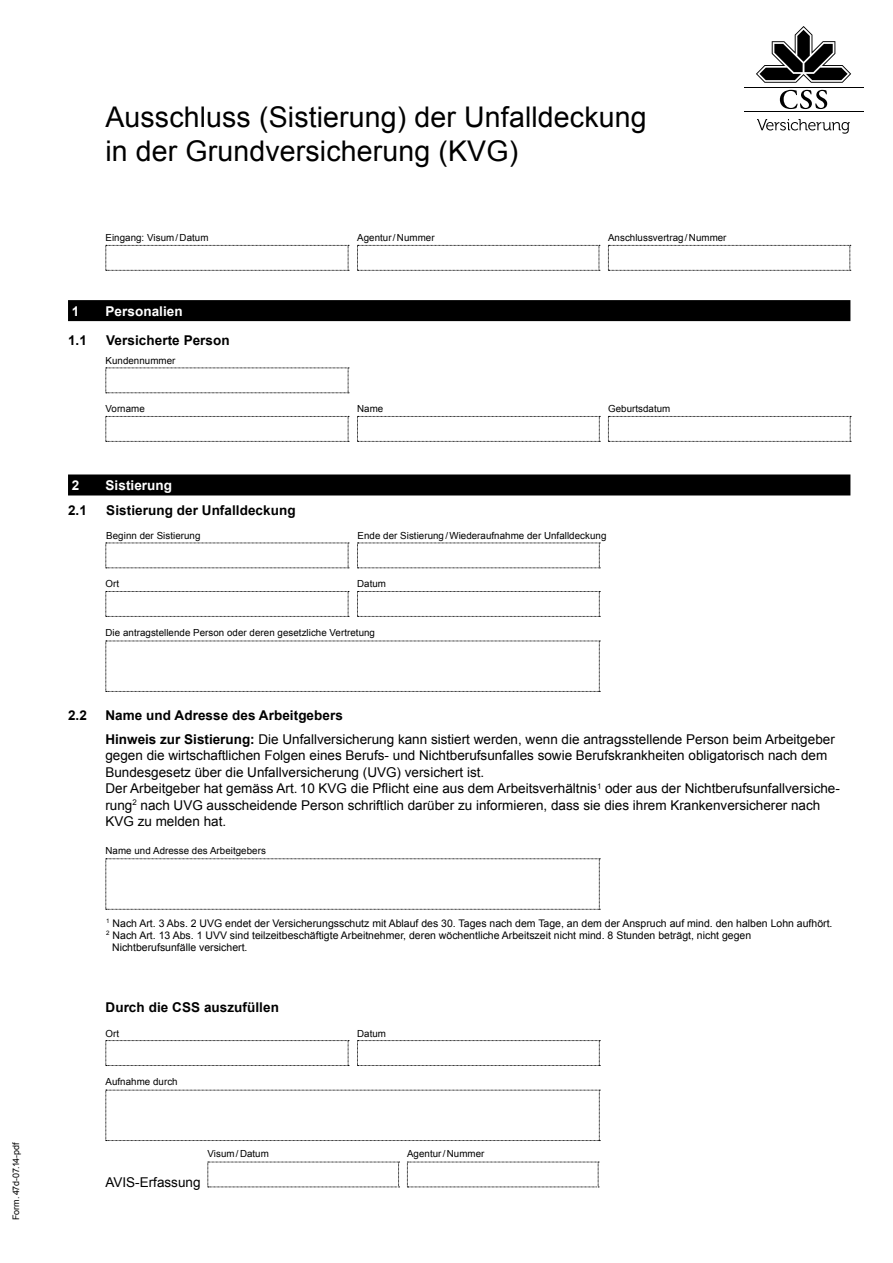
<style>
.page{position:relative;width:893px;height:1263px;background:#fff}
.page>*{position:absolute;margin:0;border:0;box-sizing:border-box;transform-origin:0 0}
.t1{font:28.5px/34px "Arial";letter-spacing:.005em;color:#000}
.t2{font:13.5px/16.5px "Arial";color:#000}
.t3{font:700 13.5px "Arial";letter-spacing:.005em;color:#000}
.t4{font:700 13.5px "Arial";letter-spacing:.005em;color:#fff}
.t5{font:10.5px "Arial";color:#000}
.t6{font:9.75px "Arial";letter-spacing:.005em;color:#000}
.t7{font:9px "Arial";letter-spacing:.005em;color:#000}
.s1{font-weight:700}
</style>
<div class="page">
<div style="left:68px;top:300px;width:782px;height:21px;background:#000"></div>
<div style="left:68px;top:474px;width:782px;height:21px;background:#000"></div>
<svg style="left:106px;top:368px;width:243px;height:25px"></svg>
<svg style="left:106px;top:416px;width:243px;height:26px"></svg>
<svg style="left:357px;top:416px;width:243px;height:26px"></svg>
<svg style="left:608px;top:416px;width:243px;height:26px"></svg>
<svg style="left:106px;top:543px;width:243px;height:26px"></svg>
<svg style="left:357px;top:543px;width:243px;height:26px"></svg>
<svg style="left:106px;top:591px;width:243px;height:26px"></svg>
<svg style="left:357px;top:591px;width:243px;height:26px"></svg>
<svg style="left:106px;top:641px;width:494px;height:51px"></svg>
<svg style="left:106px;top:858px;width:494px;height:52px"></svg>
<svg style="left:106px;top:1040px;width:243px;height:26px"></svg>
<svg style="left:357px;top:1040px;width:243px;height:26px"></svg>
<svg style="left:106px;top:1090px;width:494px;height:51px"></svg>
<svg style="left:208px;top:1162px;width:192px;height:25px"></svg>
<svg style="left:407px;top:1162px;width:192px;height:25px"></svg>
<svg style="left:106px;top:245px;width:243px;height:26px"></svg>
<svg style="left:357px;top:245px;width:243px;height:26px"></svg>
<svg style="left:608px;top:245px;width:243px;height:26px"></svg>
<svg style="left:757px;top:119px;width:93px;height:15px"></svg>
<hr style="left:744px;top:111px;width:119px;height:1px;background:#000">
<hr style="left:744px;top:87px;width:119px;height:1px;background:#000">
<svg style="left:756px;top:26px;width:95px;height:57px"></svg>
<svg style="left:780px;top:90px;width:47px;height:19px"></svg>
<p class="t7" style="left:10px;top:1220px;width:80px;rotate:-90deg">Form. 47d-07.14-pdf</p>
<h1 class="t1" style="left:105px;top:100px;width:543px">Ausschluss (Sistierung) der Unfalldeckung in der Grundversicherung (KVG)</h1>
<p class="t6" style="left:106px;top:231px;width:104px">Eingang: Visum/Datum</p>
<p class="t6" style="left:357px;top:231px;width:79px">Agentur/Nummer</p>
<p class="t6" style="left:608px;top:231px;width:120px">Anschlussvertrag/Nummer</p>
<p class="t4" style="left:72px;top:302px;width:9px">1</p>
<p class="t4" style="left:106px;top:302px;width:79px">Personalien</p>
<p class="t3" style="left:68px;top:331px;width:20px">1.1</p>
<p class="t3" style="left:106px;top:331px;width:125px">Versicherte Person</p>
<p class="t6" style="left:106px;top:354px;width:71px">Kundennummer</p>
<p class="t6" style="left:106px;top:403px;width:41px">Vorname</p>
<p class="t6" style="left:357px;top:403px;width:28px">Name</p>
<p class="t6" style="left:608px;top:403px;width:64px">Geburtsdatum</p>
<p class="t4" style="left:72px;top:477px;width:9px">2</p>
<p class="t4" style="left:106px;top:477px;width:68px">Sistierung</p>
<p class="t3" style="left:68px;top:502px;width:20px">2.1</p>
<p class="t3" style="left:106px;top:502px;width:191px">Sistierung der Unfalldeckung</p>
<p class="t6" style="left:106px;top:529px;width:96px">Beginn der Sistierung</p>
<p class="t6" style="left:358px;top:529px;width:250px">Ende der Sistierung/Wiederaufnahme der Unfalldeckung</p>
<p class="t6" style="left:106px;top:578px;width:15px">Ort</p>
<p class="t6" style="left:357px;top:578px;width:30px">Datum</p>
<p class="t6" style="left:106px;top:626px;width:271px">Die antragstellende Person oder deren gesetzliche Vertretung</p>
<p class="t3" style="left:68px;top:706px;width:20px">2.2</p>
<p class="t2" style="left:105px;top:703px;width:731px;line-height:24px"><span class="s1">Name und Adresse des Arbeitgebers<br>Hinweis zur Sistierung:</span> Die Unfallversicherung kann sistiert werden, wenn die antragsstellende Person beim Arbeitgeber</p>
<p class="t2" style="left:105px;top:747px;width:736px">gegen die wirtschaftlichen Folgen eines Berufs- und Nichtberufsunfalles sowie Berufskrankheiten obligatorisch nach dem Bundesgesetz über die Unfallversicherung (UVG) versichert ist.<br>Der Arbeitgeber hat gemäss Art. 10 KVG die Pflicht eine aus dem Arbeitsverhältnis<sup>1</sup> oder aus der Nichtberufsunfallversiche&shy;rung<sup>2</sup> nach UVG ausscheidende Person schriftlich darüber zu informieren, dass sie dies ihrem Krankenversicherer nach KVG zu melden hat.</p>
<p class="t6" style="left:106px;top:844px;width:162px">Name und Adresse des Arbeitgebers</p>
<p class="t5" style="left:106px;top:916px;width:728px"><sup>1</sup> Nach Art. 3 Abs. 2 UVG endet der Versicherungsschutz mit Ablauf des 30. Tages nach dem Tage, an dem der Anspruch auf mind. den halben Lohn aufhört.</p>
<p class="t5" style="left:106px;top:928px;width:646px"><sup>2</sup> Nach Art. 13 Abs. 1 UVV sind teilzeitbeschäftigte Arbeitnehmer, deren wöchentliche Arbeitszeit nicht mind. 8 Stunden beträgt, nicht gegen</p>
<p class="t5" style="left:112px;top:940px;width:137px">Nichtberufsunfälle versichert.</p>
<p class="t3" style="left:106px;top:998px;width:175px">Durch die CSS auszufüllen</p>
<p class="t6" style="left:106px;top:1027px;width:15px">Ort</p>
<p class="t6" style="left:357px;top:1027px;width:30px">Datum</p>
<p class="t6" style="left:106px;top:1075px;width:74px">Aufnahme durch</p>
<p class="t6" style="left:208px;top:1147px;width:63px">Visum/Datum</p>
<p class="t6" style="left:407px;top:1147px;width:79px">Agentur/Nummer</p>
<p class="t2" style="left:106px;top:1174px;width:97px">AVIS-Erfassung</p>
</div>
